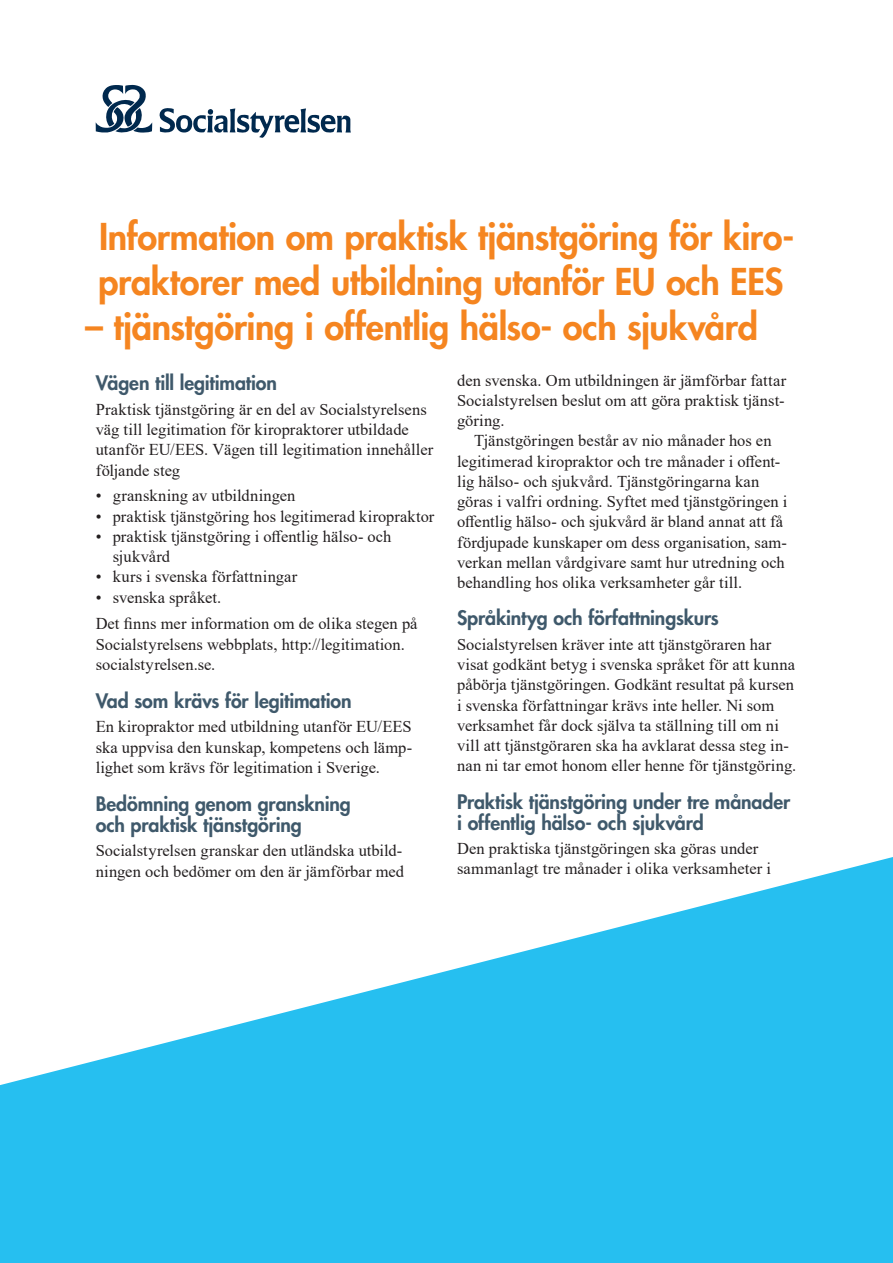
<style>
.page{position:relative;width:893px;height:1263px;background:#fff}
.page>*{position:absolute;margin:0;border:0;box-sizing:border-box;transform-origin:0 0}
.Rubrik_1{font:800 36px/45px "Futura Std";letter-spacing:-.01em;color:#f58520}
.Rubrik_2{font:800 19.5px/21px "Futura Std";letter-spacing:-.005em;color:#3f596b}
.Brödtext{font:16.5px/20.2px "Times New Roman";letter-spacing:.005em;color:#231f20}
.Brödtext_indrag{font:16.5px/20.2px "Times New Roman";letter-spacing:.005em;color:#231f20}
.Punktlista{font:16.5px/20.2px "Times New Roman";letter-spacing:.005em;color:#231f20}
</style>
<div class="page">
<svg style="left:96px;top:85px;width:56px;height:48px"></svg>
<svg style="left:159px;top:108px;width:192px;height:30px"></svg>
<svg style="left:0;top:857px;width:893px;height:406px;fill:#26bff0"></svg>
<h1 class="Rubrik_1" style="left:98px;top:214px;width:698px">Information om praktisk tjänstgöring för kiro&shy;praktorer med utbildning utanför EU och EES</h1>
<h1 class="Rubrik_1" style="left:85px;top:304px;width:674px">– tjänstgöring i offentlig hälso- och sjukvård</h1>
<h2 class="Rubrik_2" style="left:96px;top:373px;width:183px">Vägen till legitimation</h2>
<p class="Brödtext" style="left:96px;top:399px;width:339px">Praktisk tjänstgöring är en del av Socialstyrelsens väg till legitimation för kiropraktorer utbildade utanför EU/EES. Vägen till legitimation innehåller följande steg</p>
<p class="Punktlista" style="left:96px;top:485px;width:201px">• granskning av utbildningen</p>
<p class="Punktlista" style="left:96px;top:505px;width:340px">• praktisk tjänstgöring hos legitimerad kiropraktor</p>
<p class="Punktlista" style="left:113px;top:526px;width:280px;text-indent:-17px">• praktisk tjänstgöring i offentlig hälso- och sjukvård</p>
<p class="Punktlista" style="left:96px;top:566px;width:203px">• kurs i svenska författningar</p>
<p class="Punktlista" style="left:96px;top:586px;width:127px">• svenska språket.</p>
<p class="Brödtext" style="left:96px;top:613px;width:323px">Det finns mer information om de olika stegen på<br>Socialstyrelsens webbplats, http://legitimation. socialstyrelsen.se.</p>
<h2 class="Rubrik_2" style="left:96px;top:690px;width:257px">Vad som krävs för legitimation</h2>
<p class="Brödtext" style="left:96px;top:716px;width:318px;text-align:justify">En kiropraktor med utbildning utanför EU/EES ska uppvisa den kunskap, kompetens och lämp&shy;lighet som krävs för legitimation i Sverige.</p>
<h2 class="Rubrik_2" style="left:96px;top:793px;width:257px">Bedömning genom granskning och praktisk tjänstgöring</h2>
<p class="Brödtext" style="left:96px;top:840px;width:310px">Socialstyrelsen granskar den utländska utbild&shy;ningen och bedömer om den är jämförbar med</p>
<p class="Brödtext" style="left:457px;top:369px;width:331px;text-align:justify">den svenska. Om utbildningen är jämförbar fattar Socialstyrelsen beslut om att göra praktisk tjänst&shy;göring.</p>
<p class="Brödtext_indrag" style="left:457px;top:430px;width:332px;text-indent:17px">Tjänstgöringen består av nio månader hos en legitimerad kiropraktor och tre månader i offent&shy;lig hälso- och sjukvård. Tjänstgöringarna kan göras i valfri ordning. Syftet med tjänstgöringen i offentlig hälso- och sjukvård är bland annat att få fördjupade kunskaper om dess organisation, sam&shy;verkan mellan vårdgivare samt hur utredning och behandling hos olika verksamheter går till.</p>
<h2 class="Rubrik_2" style="left:457px;top:608px;width:263px">Språkintyg och författningskurs</h2>
<p class="Brödtext" style="left:457px;top:634px;width:340px">Socialstyrelsen kräver inte att tjänstgöraren har visat godkänt betyg i svenska språket för att kunna påbörja tjänstgöringen. Godkänt resultat på kursen i svenska författningar krävs inte heller. Ni som verksamhet får dock själva ta ställning till om ni vill att tjänstgöraren ska ha avklarat dessa steg in&shy;nan ni tar emot honom eller henne för tjänstgöring.</p>
<h2 class="Rubrik_2" style="left:457px;top:791px;width:335px">Praktisk tjänstgöring under tre månader i offentlig hälso- och sjukvård</h2>
<p class="Brödtext" style="left:457px;top:838px;width:316px">Den praktiska tjänstgöringen ska göras under sammanlagt tre månader i olika verksamheter i</p>
</div>
